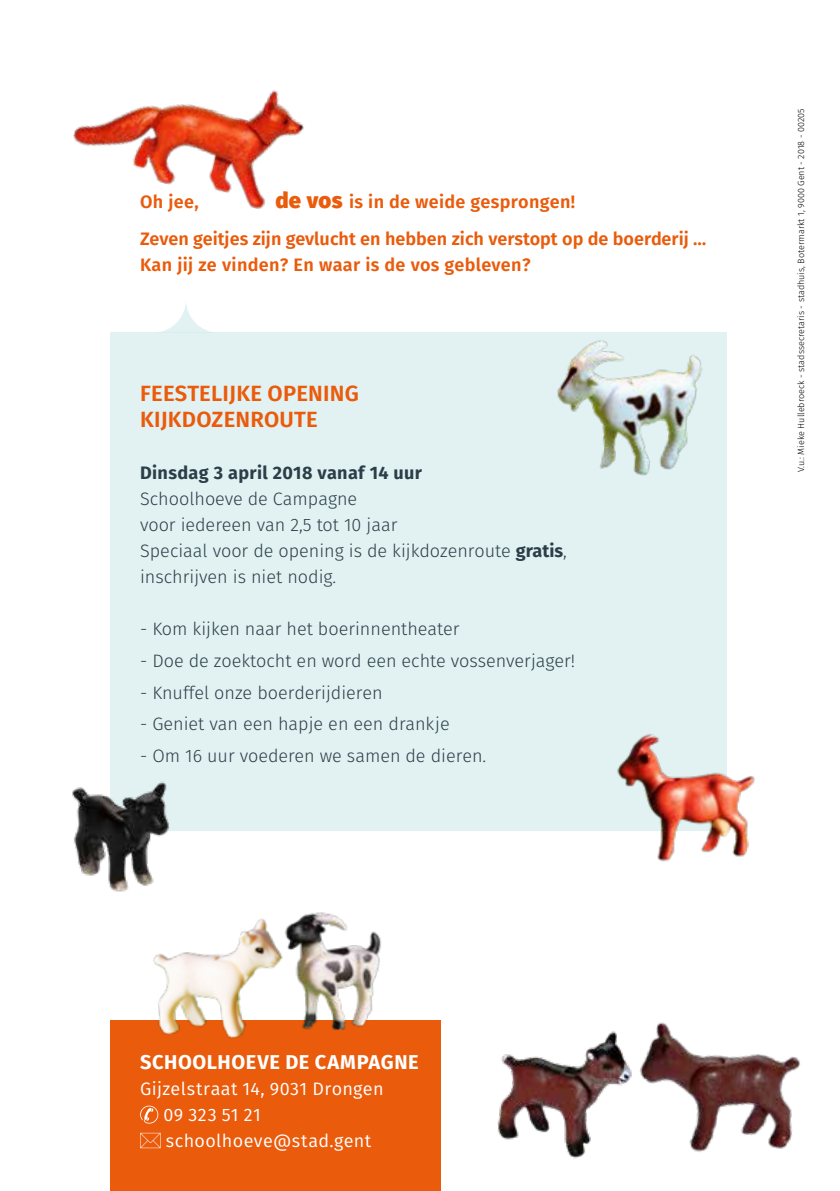
<style>
.page{position:relative;width:840px;height:1191px;background:#fff}
.page>*{position:absolute;margin:0;border:0;box-sizing:border-box;transform-origin:0 0}
.t1{font:600 22px/26px "Fira Sans";letter-spacing:.01em;color:#ea5b0b}
.t2{font:700 20px "Fira Sans";letter-spacing:.03em;color:#fff}
.t3{font:300 18px/26px "Fira Sans";color:#2c3f48}
.t4{font:600 18px/37.4px "Fira Sans";color:#ea5b0b;text-align:center}
.t5{font:18px/26px "Fira Sans";letter-spacing:.02em;color:#fff}
.t6{font:600 18px "Fira Sans";letter-spacing:.02em;color:#ea5b0b}
.t7{font:700 18px "Fira Sans";letter-spacing:.02em;color:#2c3f48}
.t8{font:300 9px "Fira Sans";color:#000}
.s1{font-weight:800;font-size:22px}
.s2{font-weight:700}
</style>
<div class="page">
<div style="left:110px;top:333px;width:616px;height:498px;background:#e2f2f3"></div>
<img style="left:497px;top:1034px;width:112px;height:125px">
<img style="left:617px;top:704px;width:138px;height:158px">
<img style="left:522px;top:332px;width:205px;height:176px">
<img style="left:72px;top:781px;width:97px;height:111px">
<img style="left:609px;top:1022px;width:191px;height:130px">
<img style="left:73px;top:90px;width:231px;height:119px">
<svg style="left:153px;top:304px;width:66px;height:29px"></svg>
<div style="left:110px;top:1020px;width:330px;height:171px;background:#ea5b0b"></div>
<svg style="left:140px;top:1105px;width:18px;height:18px"></svg>
<svg style="left:140px;top:1132px;width:20px;height:16px"></svg>
<img style="left:153px;top:918px;width:112px;height:121px">
<img style="left:265px;top:912px;width:116px;height:118px">
<p class="t4" style="left:140px;top:183px;width:567px"><span class="s1">de vos</span> is in de weide gesprongen!<br>Zeven geitjes zijn gevlucht en hebben zich verstopt op de boerderij …</p>
<p class="t6" style="left:140px;top:252px;width:392px">Kan jij ze vinden? En waar is de vos gebleven?</p>
<p class="t4" style="left:140px;top:183px;width:60px">Oh jee,</p>
<p class="t1" style="left:140px;top:381px;width:220px">FEESTELIJKE OPENING<br>KIJKDOZENROUTE</p>
<p class="t7" style="left:140px;top:460px;width:283px">Dinsdag 3 april 2018 vanaf 14 uur</p>
<p class="t3" style="left:140px;top:486px;width:428px">Schoolhoeve de Campagne<br>voor iedereen van 2,5 tot 10 jaar<br>Speciaal voor de opening is de kijkdozenroute <span class="s2">gratis</span>, inschrijven is niet nodig.</p>
<p class="t3" style="left:140px;top:616px;width:321px">- Kom kijken naar het boerinnentheater</p>
<p class="t3" style="left:140px;top:648px;width:436px">- Doe de zoektocht en word een echte vossenverjager!</p>
<p class="t3" style="left:140px;top:679px;width:244px">- Knuffel onze boerderijdieren</p>
<p class="t3" style="left:140px;top:711px;width:311px">- Geniet van een hapje en een drankje</p>
<p class="t3" style="left:140px;top:743px;width:347px">- Om 16 uur voederen we samen de dieren.</p>
<p class="t8" style="left:794px;top:472px;width:365px;rotate:-90deg">V.u.: Mieke Hullebroeck - stadssecretaris - stadhuis, Botermarkt 1, 9000 Gent - 2018 - 00205</p>
<p class="t2" style="left:140px;top:1047px;width:280px">SCHOOLHOEVE DE CAMPAGNE</p>
<p class="t5" style="left:163px;top:1075px;width:221px;text-indent:-23px">Gijzelstraat 14, 9031 Drongen<br>09 323 51 21 schoolhoeve@stad.gent</p>
</div>
